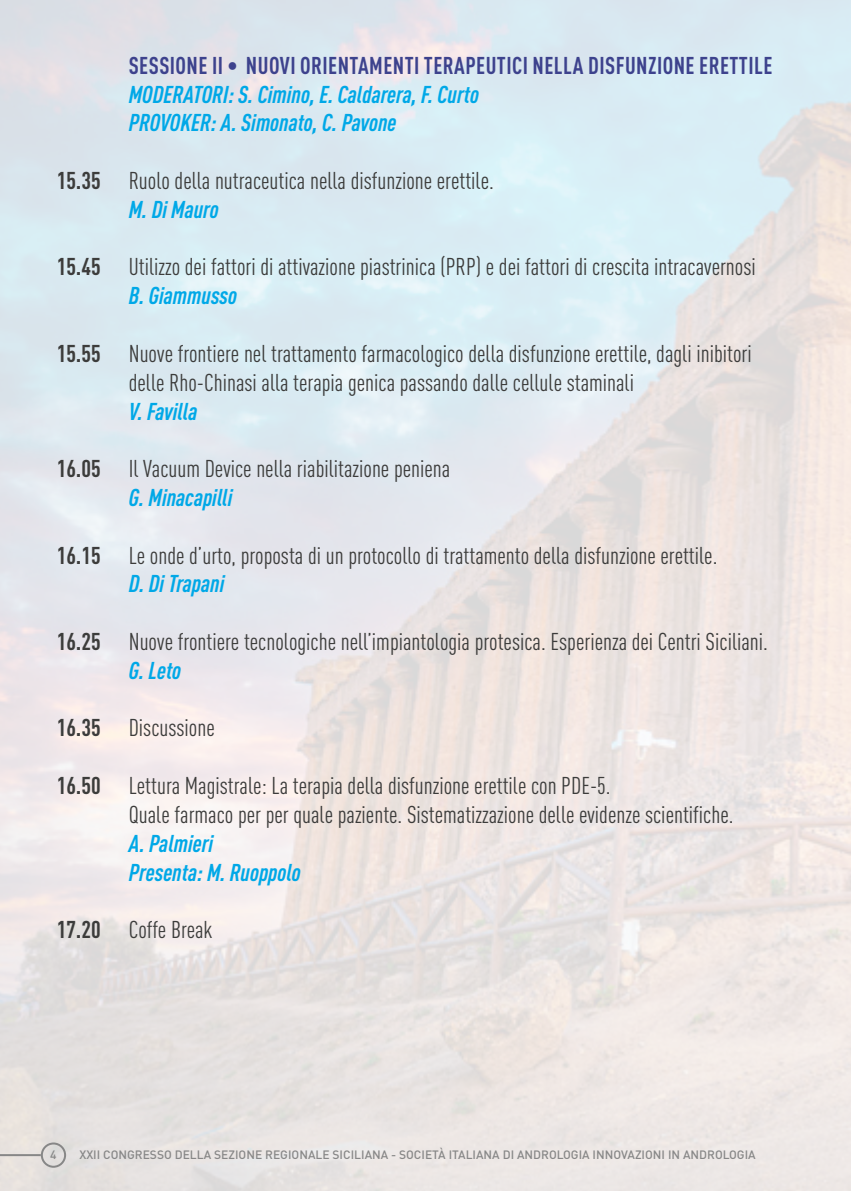
<style>
.page{position:relative;width:851px;height:1191px;background:#fff}
.page>*{position:absolute;margin:0;border:0;box-sizing:border-box;transform-origin:0 0}
.t1{font:condensed 24px/28.8px "DIN Pro";color:#3c3c3b}
.t2{font:italic 700 condensed 24px/28.8px "DIN Pro";color:#00a8e7}
.t3{font:700 condensed 24px "DIN Pro";letter-spacing:.02em;color:#3d428d;scale:.95 1}
.t4{font:500 12px "DIN Pro";color:#878787}
.s1{font-weight:700}
.s2{font-weight:700;font-style:italic;color:#00a8e7}
</style>
<div class="page">
<hr style="left:0;top:1154px;width:41px;height:2px;background:#878787">
<div style="left:41px;top:1142px;width:25px;height:25px;border:2px solid #878787;border-radius:50%"></div>
<p class="t3" style="left:129px;top:47px;width:678px">SESSIONE II • NUOVI ORIENTAMENTI TERAPEUTICI NELLA DISFUNZIONE ERETTILE</p>
<p class="t2" style="left:129px;top:77px;width:351px">MODERATORI: S. Cimino, E. Caldarera, F. Curto<br>PROVOKER: A. Simonato, C. Pavone</p>
<p class="t1" style="left:129px;top:164px;width:366px;text-indent:-72px"><span class="s1">15.35</span> Ruolo della nutraceutica nella disfunzione erettile.<br><span class="s2">M. Di Mauro</span></p>
<p class="t1" style="left:129px;top:251px;width:628px;text-indent:-72px"><span class="s1">15.45</span> Utilizzo dei fattori di attivazione piastrinica (PRP) e dei fattori di crescita intracavernosi<br><span class="s2">B. Giammusso</span></p>
<p class="t1" style="left:129px;top:337px;width:624px;text-indent:-72px"><span class="s1">15.55</span> Nuove frontiere nel trattamento farmacologico della disfunzione erettile, dagli inibitori delle Rho-Chinasi alla terapia genica passando dalle cellule staminali</p>
<p class="t2" style="left:129px;top:394px;width:70px">V. Favilla</p>
<p class="t1" style="left:129px;top:452px;width:323px;text-indent:-72px"><span class="s1">16.05</span> Il Vacuum Device nella riabilitazione peniena<br><span class="s2">G. Minacapilli</span></p>
<p class="t1" style="left:129px;top:539px;width:590px;text-indent:-72px"><span class="s1">16.15</span> Le onde d’urto, proposta di un protocollo di trattamento della disfunzione erettile.<br><span class="s2">D. Di Trapani</span></p>
<p class="t1" style="left:129px;top:625px;width:640px;text-indent:-72px"><span class="s1">16.25</span> Nuove frontiere tecnologiche nell’impiantologia protesica. Esperienza dei Centri Siciliani.<br><span class="s2">G. Leto</span></p>
<p class="t1" style="left:57px;top:712px;width:159px"><span class="s1">16.35</span> Discussione</p>
<p class="t1" style="left:129px;top:769px;width:606px;text-indent:-72px"><span class="s1">16.50</span> Lettura Magistrale: La terapia della disfunzione erettile con PDE-5.<br>Quale farmaco per per quale paziente. Sistematizzazione delle evidenze scientifiche.</p>
<p class="t2" style="left:129px;top:826px;width:173px">A. Palmieri<br>Presenta: M. Ruoppolo</p>
<p class="t1" style="left:57px;top:913px;width:157px"><span class="s1">17.20</span> Coffe Break</p>
<p class="t4" style="left:50px;top:1144px;width:8px">4</p>
<p class="t4" style="left:79px;top:1145px;width:677px">XXII CONGRESSO DELLA SEZIONE REGIONALE SICILIANA - SOCIETÀ ITALIANA DI ANDROLOGIA INNOVAZIONI IN ANDROLOGIA</p>
</div>
